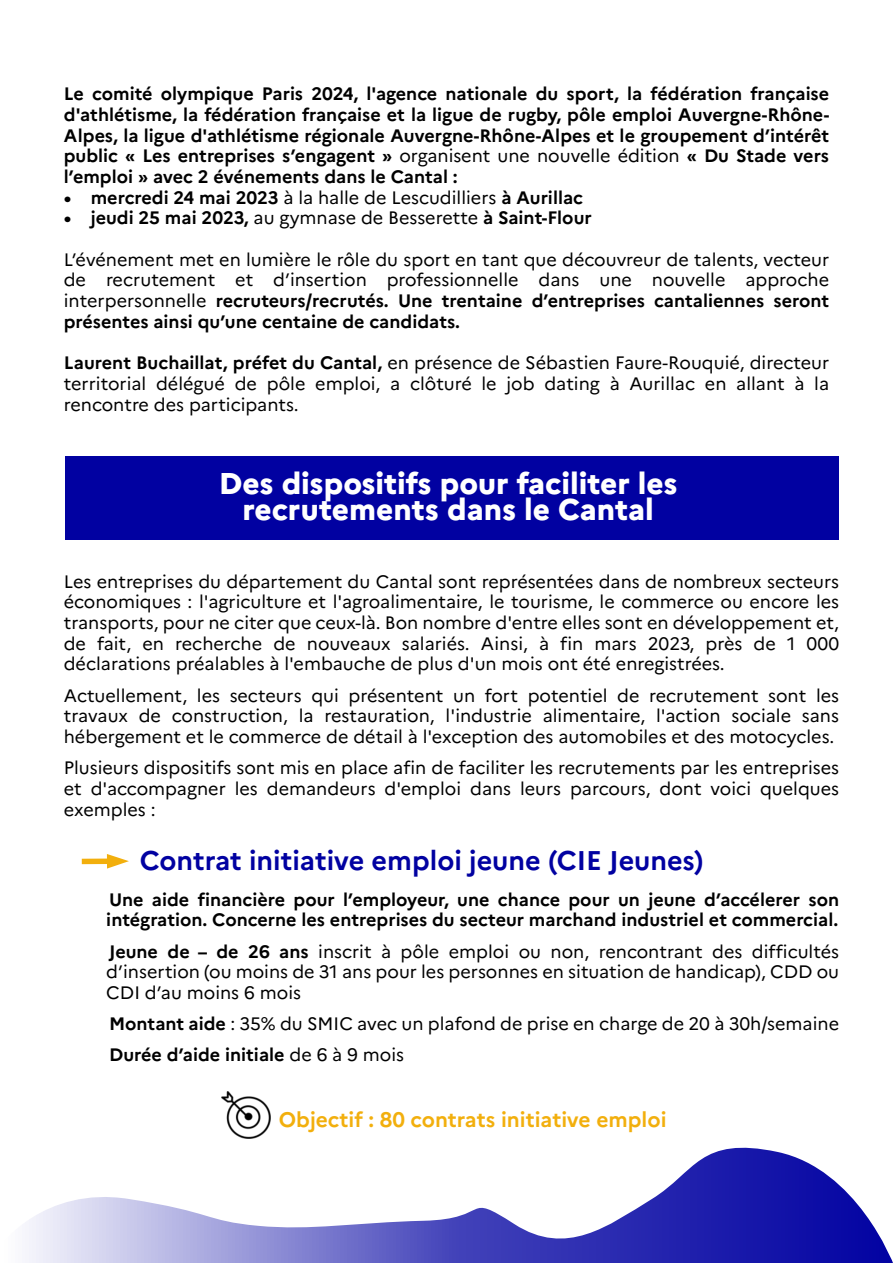
<style>
.page{position:relative;width:893px;height:1263px;background:#fff}
.page>*{position:absolute;margin:0;border:0;box-sizing:border-box;transform-origin:0 0}
.t1{font:800 30px/25.5px "Marianne";color:#fff;text-align:center}
.t2{font:700 27px "Marianne";color:#0101a1}
.t3{font:700 21px "Marianne";color:#f2af0d}
.t4{font:18px/20.7px "Marianne";color:#000;text-align:justify}
.t5{font:700 18px/20.7px "Marianne";color:#000;text-align:justify}
.s1{font-weight:400}
.s2{font-weight:700}
</style>
<div class="page">
<svg style="left:81px;top:854px;width:48px;height:14px"></svg>
<img style="left:222px;top:1092px;width:48px;height:43px">
<svg style="left:29px;top:1135px;width:864px;height:128px"></svg>
<div style="left:66px;top:456px;width:773px;height:84px;background:#0101a1"></div>
<p class="t5" style="left:64px;top:85px;width:767px">Le comité olympique Paris 2024, l'agence nationale du sport, la fédération française d'athlétisme, la fédération française et la ligue de rugby, pôle emploi Auvergne-Rhône-Alpes, la ligue d'athlétisme régionale Auvergne-Rhône-Alpes et le groupement d’intérêt public « Les entreprises s’engagent » <span class="s1">organisent une nouvelle édition</span> « Du Stade vers l’emploi » avec 2 événements dans le Cantal :</p>
<p class="t5" style="left:64px;top:189px;width:521px">• mercredi 24 mai 2023 <span class="s1">à la halle de Lescudilliers</span> à Aurillac</p>
<p class="t5" style="left:64px;top:209px;width:529px">• jeudi 25 mai 2023, <span class="s1">au gymnase de Besserette</span> à Saint-Flour</p>
<p class="t4" style="left:64px;top:251px;width:767px">L’événement met en lumière le rôle du sport en tant que découvreur de talents, vecteur de recrutement et d’insertion professionnelle dans une nouvelle approche interpersonnelle <span class="s2">recruteurs/recrutés. Une trentaine d’entreprises cantaliennes seront présentes ainsi qu’une centaine de candidats.</span></p>
<p class="t4" style="left:64px;top:354px;width:767px"><span class="s2">Laurent Buchaillat, préfet du Cantal,</span> en présence de Sébastien Faure-Rouquié, directeur territorial délégué de pôle emploi, a clôturé le job dating à Aurillac en allant à la rencontre des participants.</p>
<h1 class="t1" style="left:219px;top:474px;width:460px">Des dispositifs pour faciliter les recrutements dans le Cantal</h1>
<p class="t4" style="left:64px;top:573px;width:777px">Les entreprises du département du Cantal sont représentées dans de nombreux secteurs économiques : l'agriculture et l'agroalimentaire, le tourisme, le commerce ou encore les transports, pour ne citer que ceux-là. Bon nombre d'entre elles sont en développement et, de fait, en recherche de nouveaux salariés. Ainsi, à fin mars 2023, près de 1 000 déclarations préalables à l'embauche de plus d'un mois ont été enregistrées.</p>
<p class="t4" style="left:64px;top:687px;width:777px">Actuellement, les secteurs qui présentent un fort potentiel de recrutement sont les travaux de construction, la restauration, l'industrie alimentaire, l'action sociale sans hébergement et le commerce de détail à l'exception des automobiles et des motocycles.</p>
<p class="t4" style="left:64px;top:759px;width:777px">Plusieurs dispositifs sont mis en place afin de faciliter les recrutements par les entreprises et d'accompagner les demandeurs d'emploi dans leurs parcours, dont voici quelques exemples :</p>
<h2 class="t2" style="left:140px;top:850px;width:566px">Contrat initiative emploi jeune (CIE Jeunes)</h2>
<p class="t5" style="left:106px;top:891px;width:734px">Une aide financière pour l’employeur, une chance pour un jeune d’accélerer son intégration. Concerne les entreprises du secteur marchand industriel et commercial.</p>
<p class="t4" style="left:106px;top:943px;width:734px"><span class="s2">Jeune de – de 26 ans</span> inscrit à pôle emploi ou non, rencontrant des difficultés d’insertion (ou moins de 31 ans pour les personnes en situation de handicap), CDD ou CDI d’au moins 6 mois</p>
<p class="t4" style="left:109px;top:1010px;width:732px;line-height:31.2px"><span class="s2">Montant aide</span> : 35% du SMIC avec un plafond de prise en charge de 20 à 30h/semaine<br><span class="s2">Durée d’aide initiale</span> de 6 à 9 mois</p>
<p class="t3" style="left:279px;top:1111px;width:389px">Objectif : 80 contrats initiative emploi</p>
</div>
